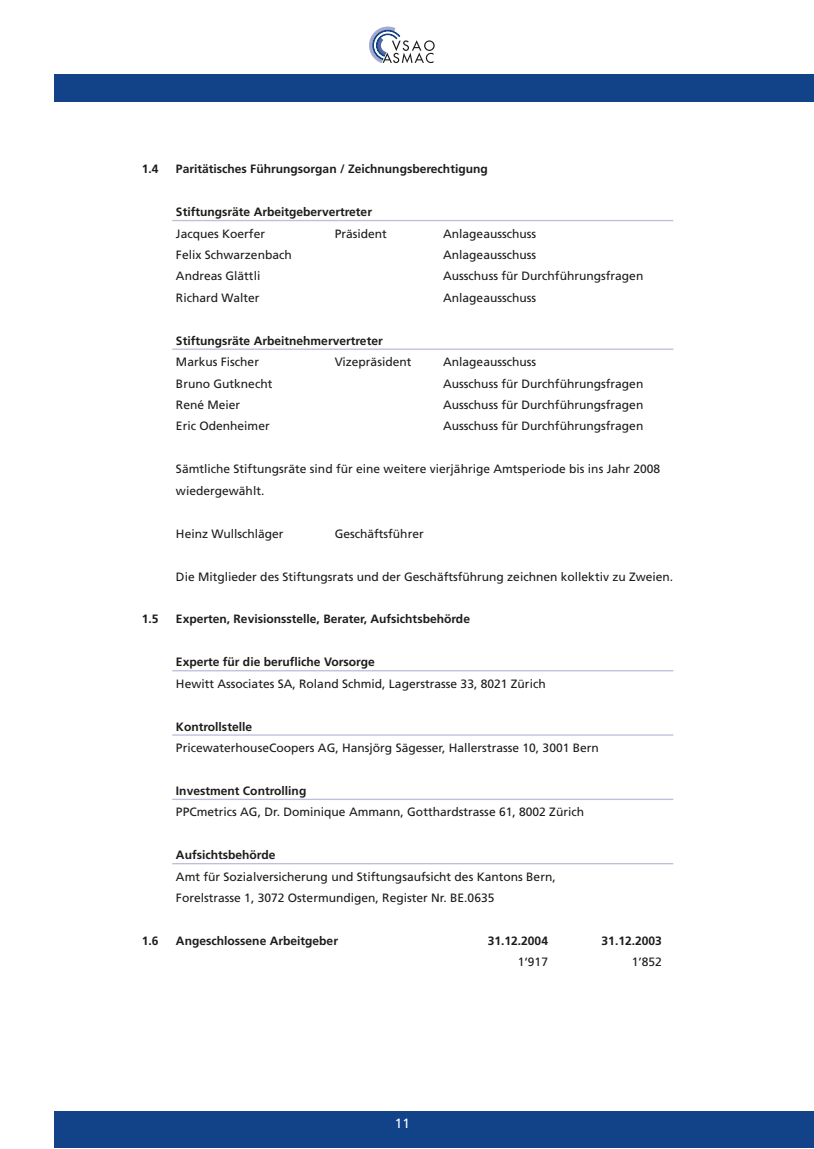
<style>
.page{position:relative;width:814px;height:1149px;background:#fff}
.page>*{position:absolute;margin:0;border:0;box-sizing:border-box;transform-origin:0 0}
.t1{font:13.4px "Frutiger";color:#fff}
.t2{font:12.1px/21.4px "Frutiger";color:#1c1c1a}
.t3{font:700 12.1px "Frutiger";color:#1c1c1a}
</style>
<div class="page">
<svg style="left:369px;top:27px;width:66px;height:36px"></svg>
<div style="left:54px;top:1111px;width:760px;height:36px;background:#124389"></div>
<div style="left:54px;top:74px;width:760px;height:28px;background:#124389"></div>
<hr style="left:172px;top:220px;width:501px;height:1px;background:#bdc0dd">
<hr style="left:172px;top:348px;width:501px;height:2px;background:#bdc0dd">
<hr style="left:172px;top:670px;width:501px;height:1px;background:#bdc0dd">
<hr style="left:172px;top:734px;width:501px;height:1px;background:#bdc0dd">
<hr style="left:172px;top:798px;width:501px;height:2px;background:#bdc0dd">
<hr style="left:172px;top:862px;width:501px;height:2px;background:#bdc0dd">
<p class="t3" style="left:142px;top:164px;width:18px">1.4</p>
<p class="t3" style="left:176px;top:164px;width:313px">Paritätisches Führungsorgan / Zeichnungsberechtigung</p>
<p class="t3" style="left:176px;top:207px;width:198px">Stiftungsräte Arbeitgebervertreter</p>
<p class="t2" style="left:176px;top:223px;width:91px">Jacques Koerfer</p>
<p class="t2" style="left:335px;top:223px;width:54px">Präsident</p>
<p class="t2" style="left:443px;top:223px;width:95px">Anlageausschuss</p>
<p class="t2" style="left:176px;top:245px;width:117px">Felix Schwarzenbach</p>
<p class="t2" style="left:443px;top:245px;width:95px">Anlageausschuss</p>
<p class="t2" style="left:176px;top:266px;width:86px">Andreas Glättli</p>
<p class="t2" style="left:443px;top:266px;width:202px">Ausschuss für Durchführungsfragen</p>
<p class="t2" style="left:176px;top:288px;width:85px">Richard Walter</p>
<p class="t2" style="left:443px;top:288px;width:95px">Anlageausschuss</p>
<p class="t3" style="left:176px;top:335px;width:208px">Stiftungsräte Arbeitnehmervertreter</p>
<p class="t2" style="left:176px;top:352px;width:85px">Markus Fischer</p>
<p class="t2" style="left:335px;top:352px;width:78px">Vizepräsident</p>
<p class="t2" style="left:443px;top:352px;width:95px">Anlageausschuss</p>
<p class="t2" style="left:176px;top:373px;width:98px">Bruno Gutknecht</p>
<p class="t2" style="left:443px;top:373px;width:202px">Ausschuss für Durchführungsfragen</p>
<p class="t2" style="left:176px;top:395px;width:66px">René Meier</p>
<p class="t2" style="left:443px;top:395px;width:202px">Ausschuss für Durchführungsfragen</p>
<p class="t2" style="left:176px;top:416px;width:95px">Eric Odenheimer</p>
<p class="t2" style="left:443px;top:416px;width:202px">Ausschuss für Durchführungsfragen</p>
<p class="t2" style="left:176px;top:459px;width:486px">Sämtliche Stiftungsräte sind für eine weitere vierjährige Amtsperiode bis ins Jahr 2008 wiedergewählt.</p>
<p class="t2" style="left:176px;top:523px;width:109px">Heinz Wullschläger</p>
<p class="t2" style="left:335px;top:523px;width:91px">Geschäftsführer</p>
<p class="t2" style="left:176px;top:566px;width:499px">Die Mitglieder des Stiftungsrats und der Geschäftsführung zeichnen kollektiv zu Zweien.</p>
<p class="t3" style="left:142px;top:614px;width:18px">1.5</p>
<p class="t3" style="left:176px;top:614px;width:295px">Experten, Revisionsstelle, Berater, Aufsichtsbehörde</p>
<p class="t3" style="left:176px;top:657px;width:200px">Experte für die berufliche Vorsorge</p>
<p class="t2" style="left:176px;top:673px;width:371px">Hewitt Associates SA, Roland Schmid, Lagerstrasse 33, 8021 Zürich</p>
<p class="t3" style="left:176px;top:721px;width:78px">Kontrollstelle</p>
<p class="t2" style="left:176px;top:738px;width:424px">PricewaterhouseCoopers AG, Hansjörg Sägesser, Hallerstrasse 10, 3001 Bern</p>
<p class="t3" style="left:176px;top:785px;width:132px">Investment Controlling</p>
<p class="t2" style="left:176px;top:802px;width:410px">PPCmetrics AG, Dr. Dominique Ammann, Gotthardstrasse 61, 8002 Zürich</p>
<p class="t3" style="left:176px;top:850px;width:101px">Aufsichtsbehörde</p>
<p class="t2" style="left:176px;top:866px;width:381px">Amt für Sozialversicherung und Stiftungsaufsicht des Kantons Bern,<br>Forelstrasse 1, 3072 Ostermundigen, Register Nr. BE.0635</p>
<p class="t3" style="left:142px;top:935px;width:18px">1.6</p>
<p class="t3" style="left:176px;top:935px;width:164px">Angeschlossene Arbeitgeber</p>
<p class="t3" style="left:488px;top:935px;width:62px">31.12.2004</p>
<p class="t3" style="left:601px;top:935px;width:62px">31.12.2003</p>
<p class="t2" style="left:518px;top:952px;width:32px">1‘917</p>
<p class="t2" style="left:632px;top:952px;width:32px">1’852</p>
<p class="t1" style="left:395px;top:1118px;width:16px">11</p>
</div>
